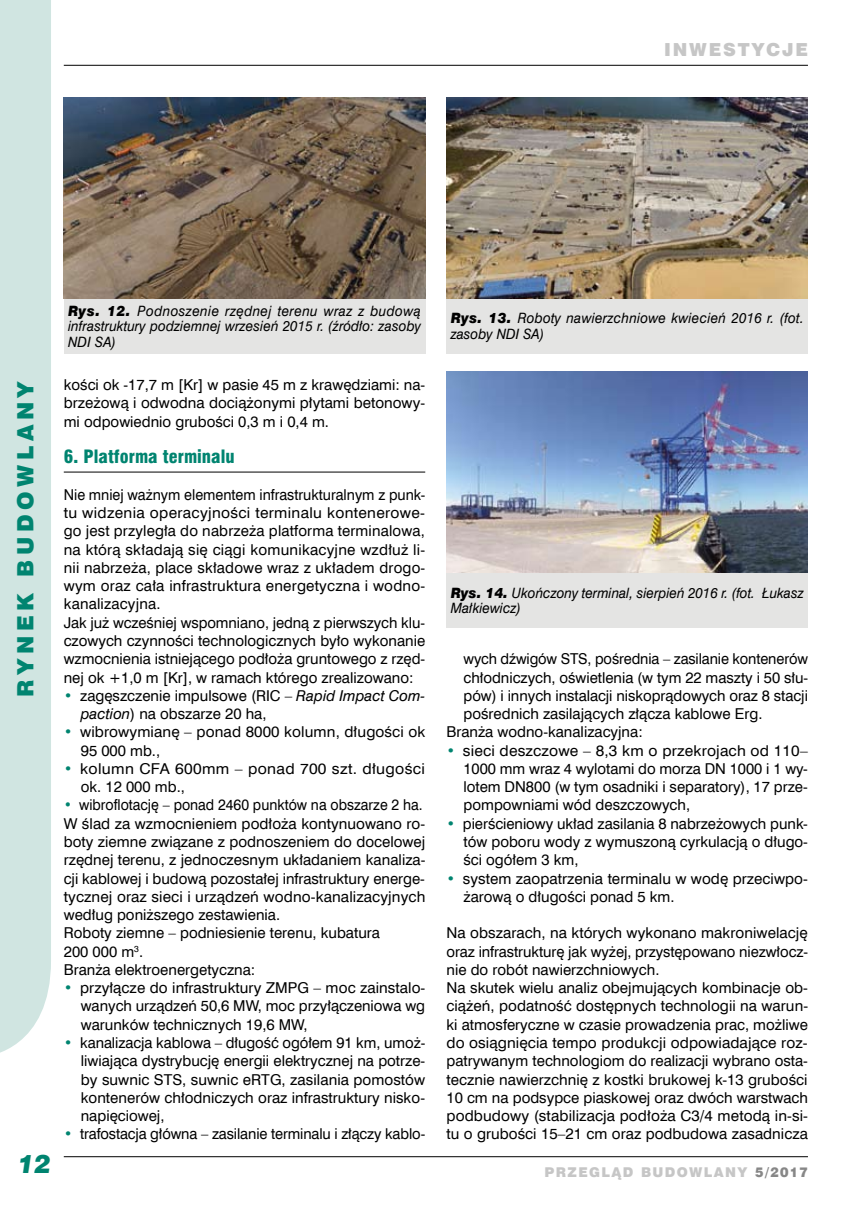
<style>
.page{position:relative;width:859px;height:1212px;background:#fff}
.page>*{position:absolute;margin:0;border:0;box-sizing:border-box;transform-origin:0 0}
.t1{font:italic 25.5px "Swis 721 Blk EU";color:#008470}
.t2{font:22.5px "Swis 721 Blk EU";color:#008470}
.t3{font:18px "Swis 721 Blk Cn EU";color:#008470}
.t4{font:18px "Swis 721 Blk EU";letter-spacing:.1em;color:#c6c6c6}
.t5{font:15px/18.3px "Swis 721 EU Normal";color:#000;text-align:justify}
.t6{font:15px/18.3px "Swis 721 EU Normal";color:#000;scale:.96 1}
.t7{font:15px/18.3px "Swis 721 EU Normal";color:#000;scale:.94 1}
.t8{font:15px/18.3px "Swis 721 EU Normal";color:#000;text-align:justify;scale:1.04 1}
.t9{font:15px/18.3px "Swis 721 EU Normal";letter-spacing:.02em;color:#000;scale:1.05 1}
.t10{font:14.25px/15.8px "Swis 721 EU Italic";letter-spacing:.01em;color:#000;scale:.95 1}
.t11{font:13.5px "Swis 721 Blk EU";letter-spacing:.1em;color:#c6c6c6}
.s1{font-family:"Swis 721 Blk EU";font-style:italic}
.s2{color:#008470}
.s3{font-family:"Swis 721 EU Italic"}
.s4{color:#878787}
</style>
<div class="page">
<div style="left:0;top:0;width:51px;height:1053px;background:#d0e5e1"></div>
<hr style="left:64px;top:1156px;width:744px;height:1px;background:#000">
<hr style="left:64px;top:65px;width:744px;height:1px;background:#000">
<hr style="left:64px;top:472px;width:361px;height:1px;background:#000">
<img style="left:64px;top:98px;width:361px;height:201px">
<img style="left:446px;top:98px;width:362px;height:201px">
<img style="left:446px;top:372px;width:362px;height:201px">
<div style="left:64px;top:299px;width:361px;height:55px;background:#e4e4e3"></div>
<div style="left:446px;top:299px;width:362px;height:55px;background:#e4e4e3"></div>
<div style="left:446px;top:573px;width:362px;height:55px;background:#e4e4e3"></div>
<p class="t4" style="left:664px;top:38px;width:26px">INWE</p>
<p class="t4" style="left:723px;top:38px;width:84px">STYCJE</p>
<h2 class="t2" style="left:11px;top:697px;width:316px;rotate:-90deg">RYNEK BUDOWLANY</h2>
<h1 class="t1" style="left:18px;top:1147px;width:35px">12</h1>
<p class="t10" style="left:68px;top:303px;width:373px;text-align:justify"><span class="s1">Rys. 12.</span> Podnoszenie rzędnej terenu wraz z budową infrastruktury podziemnej wrzesień 2015 r. (źródło: zasoby NDI SA)</p>
<p class="t10" style="left:451px;top:311px;width:373px"><span class="s1">Rys. 13.</span> Roboty nawierzchniowe kwiecień 2016 r. (fot. zasoby NDI SA)</p>
<p class="t5" style="left:64px;top:376px;width:363px">kości ok -17,7 m [Kr] w pasie 45 m z krawędziami: na&shy;brzeżową i odwodna dociążonymi płytami betonowy&shy;mi odpowiednio grubości 0,3 m i 0,4 m.</p>
<p class="t3" style="left:64px;top:446px;width:172px">6. Platforma terminalu</p>
<p class="t6" style="left:64px;top:486px;width:378px">Nie mniej ważnym elementem infrastrukturalnym z punk&shy;tu widzenia operacyjności terminalu kontenerowe&shy;go jest przyległa do nabrzeża platforma terminalowa, na którą składają się ciągi komunikacyjne wzdłuż li&shy;nii nabrzeża, place składowe wraz z układem drogo&shy;wym oraz cała infrastruktura energetyczna i wodno&shy;kanalizacyjna.<br>Jak już wcześniej wspomniano, jedną z pierwszych klu&shy;czowych czynności technologicznych było wykonanie wzmocnienia istniejącego podłoża gruntowego z rzęd&shy;nej ok +1,0 m [Kr], w ramach którego zrealizowano:</p>
<p class="t5" style="left:81px;top:687px;width:346px;text-indent:-17px"><span class="s2">•</span> zagęszczenie impulsowe (RIC – <span class="s3">Rapid Impact Com&shy;paction</span>) na obszarze 20 ha,</p>
<p class="t5" style="left:81px;top:723px;width:346px;text-indent:-17px"><span class="s2">•</span> wibrowymianę – ponad 8000 kolumn, długości ok<br>95 000 mb.,</p>
<p class="t9" style="left:81px;top:760px;width:329px;text-indent:-17px"><span class="s2">•</span> kolumn CFA 600mm – ponad 700 szt. długości ok. 12 000 mb.,</p>
<p class="t7" style="left:64px;top:796px;width:386px"><span class="s2">•</span> wibroflotację – ponad 2460 punktów na obszarze 2 ha.<br>W ślad za wzmocnieniem podłoża kontynuowano ro&shy;boty ziemne związane z podnoszeniem do docelowej rzędnej terenu, z jednoczesnym układaniem kanaliza&shy;cji kablowej i budową pozostałej infrastruktury energe&shy;tycznej oraz sieci i urządzeń wodno-kanalizacyjnych według poniższego zestawienia.<br>Roboty ziemne – podniesienie terenu, kubatura<br>200 000 m<sup>3</sup>.<br>Branża elektroenergetyczna:</p>
<p class="t5" style="left:81px;top:979px;width:346px;text-indent:-17px"><span class="s2">•</span> przyłącze do infrastruktury ZMPG – moc zainstalo&shy;wanych urządzeń 50,6 MW, moc przyłączeniowa wg warunków technicznych 19,6 MW,</p>
<p class="t5" style="left:81px;top:1034px;width:346px;text-indent:-17px"><span class="s2">•</span> kanalizacja kablowa – długość ogółem 91 km, umoż&shy;liwiająca dystrybucję energii elektrycznej na potrze&shy;by suwnic STS, suwnic eRTG, zasilania pomostów kontenerów chłodniczych oraz infrastruktury nisko&shy;napięciowej,</p>
<p class="t5" style="left:64px;top:1125px;width:363px"><span class="s2">•</span> trafostacja główna – zasilanie terminalu i złączy kablo-</p>
<p class="t10" style="left:451px;top:585px;width:373px"><span class="s1">Rys. 14.</span> Ukończony terminal, sierpień 2016 r. (fot. Łukasz<br>Małkiewicz)</p>
<p class="t5" style="left:463px;top:650px;width:346px">wych dźwigów STS, pośrednia – zasilanie kontenerów</p>
<p class="t5" style="left:463px;top:668px;width:346px">chłodniczych, oświetlenia (w tym 22 maszty i 50 słu-</p>
<p class="t5" style="left:463px;top:687px;width:346px">pów) i innych instalacji niskoprądowych oraz 8 stacji</p>
<p class="t5" style="left:463px;top:705px;width:300px">pośrednich zasilających złącza kablowe Erg.</p>
<p class="t5" style="left:446px;top:723px;width:198px">Branża wodno-kanalizacyjna:</p>
<p class="t8" style="left:463px;top:742px;width:333px;text-indent:-17px"><span class="s2">•</span> sieci deszczowe – 8,3 km o przekrojach od 110– 1000 mm wraz 4 wylotami do morza DN 1000 i 1 wy&shy;lotem DN800 (w tym osadniki i separatory), 17 prze&shy;pompowniami wód deszczowych,</p>
<p class="t5" style="left:463px;top:815px;width:346px;text-indent:-17px"><span class="s2">•</span> pierścieniowy układ zasilania 8 nabrzeżowych punk&shy;tów poboru wody z wymuszoną cyrkulacją o długo&shy;ści ogółem 3 km,</p>
<p class="t5" style="left:463px;top:869px;width:346px;text-indent:-17px"><span class="s2">•</span> system zaopatrzenia terminalu w wodę przeciwpo&shy;żarową o długości ponad 5 km.</p>
<p class="t5" style="left:446px;top:924px;width:363px;text-align:left">Na obszarach, na których wykonano makroniwelację oraz infrastrukturę jak wyżej, przystępowano niezwłocz&shy;nie do robót nawierzchniowych.<br>Na skutek wielu analiz obejmujących kombinacje ob&shy;ciążeń, podatność dostępnych technologii na warun&shy;ki atmosferyczne w czasie prowadzenia prac, możliwe do osiągnięcia tempo produkcji odpowiadające roz&shy;patrywanym technologiom do realizacji wybrano osta&shy;tecznie nawierzchnię z kostki brukowej k-13 grubości 10 cm na podsypce piaskowej oraz dwóch warstwach podbudowy (stabilizacja podłoża C3/4 metodą in-si&shy;tu o grubości 15–21 cm oraz podbudowa zasadnicza</p>
<p class="t11" style="left:545px;top:1163px;width:265px">PRZEGLĄD BUDOWLANY <span class="s4">5/2017</span></p>
</div>
